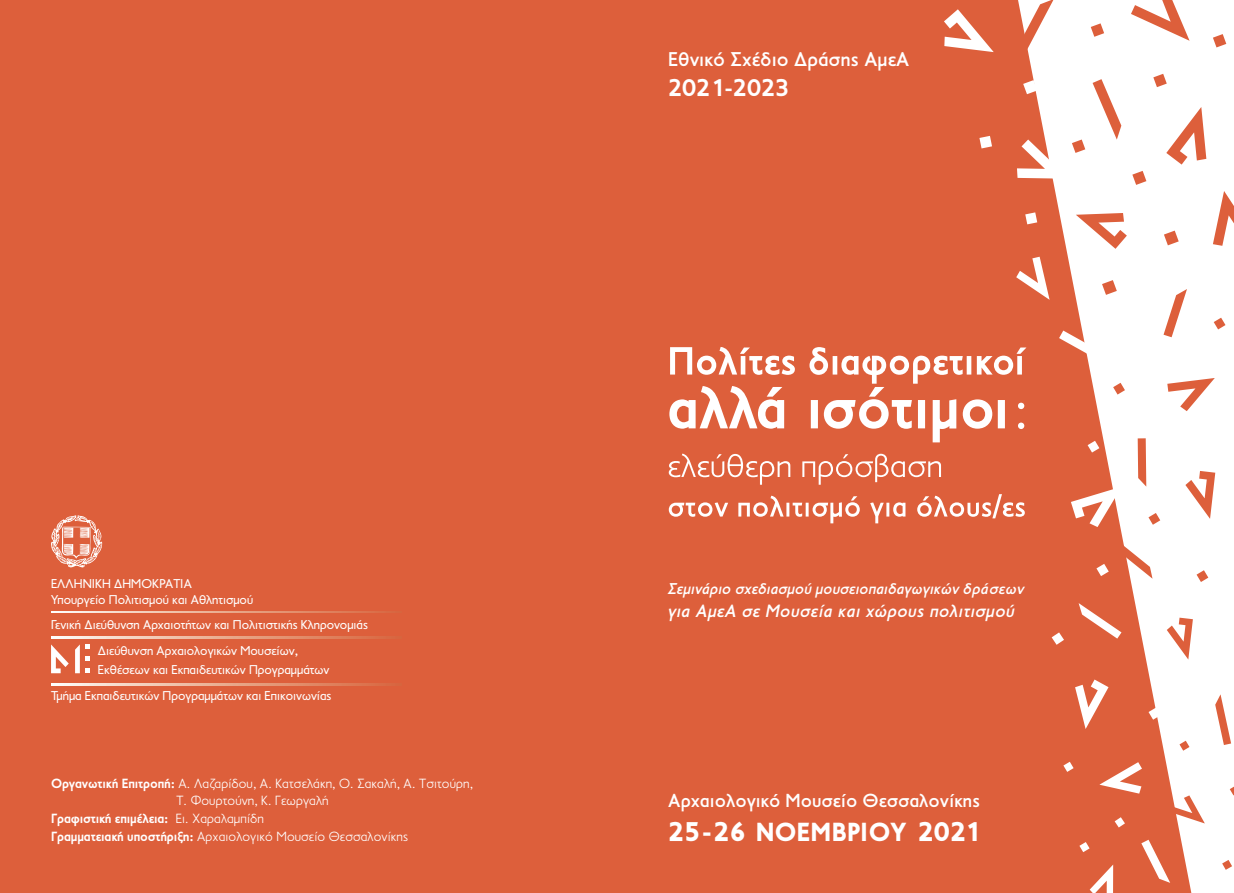
<style>
.page{position:relative;width:1234px;height:893px;background:#fff}
.page>*{position:absolute;margin:0;border:0;box-sizing:border-box;transform-origin:0 0}
.t1{font:900 27.3px "PF Transport";letter-spacing:.01em;color:#fff}
.t2{font:700 24.45px "PF Transport";color:#fff}
.t3{font:500 20.1px "PF Transport";color:#fff}
.t4{font:500 19.2px "PF Transport";color:#fff}
.t5{font:italic 500 18px "PF Transport";letter-spacing:.02em;color:#fff}
.t6{font:italic 500 15.9px "PF Transport";color:#fff}
.t7{font:300 13.5px/16.5px "PF Transport";letter-spacing:.01em;color:#fff}
.t8{font:700 13.5px "PF Transport";letter-spacing:-.01em;color:#fff}
.t9{font:12.9px "PF Transport";color:#fff}
.s1{font-weight:700}
.s2{font-weight:300}
.s3{font-size:26.4px}
</style>
<div class="page">
<div style="left:0;top:0;width:1190px;height:893px;background:#dd5f3b"></div>
<svg style="left:51px;top:515px;width:51px;height:52px;background:#e8947d"></svg>
<svg style="left:51px;top:644px;width:18px;height:29px"></svg>
<svg style="left:75px;top:644px;width:14px;height:29px"></svg>
<svg style="left:1058px;top:331px;width:45px;height:32px"></svg>
<svg style="left:1078px;top:603px;width:43px;height:36px"></svg>
<svg style="left:1215px;top:694px;width:15px;height:51px"></svg>
<svg style="left:1163px;top:289px;width:23px;height:48px"></svg>
<svg style="left:1137px;top:438px;width:8px;height:49px"></svg>
<svg style="left:1141px;top:840px;width:28px;height:43px"></svg>
<svg style="left:1165px;top:107px;width:40px;height:58px"></svg>
<svg style="left:943px;top:9px;width:50px;height:43px"></svg>
<svg style="left:1025px;top:212px;width:11px;height:12px"></svg>
<svg style="left:979px;top:136px;width:12px;height:12px"></svg>
<svg style="left:1022px;top:80px;width:15px;height:14px"></svg>
<svg style="left:1090px;top:23px;width:13px;height:14px"></svg>
<svg style="left:1152px;top:74px;width:14px;height:13px"></svg>
<svg style="left:1132px;top:171px;width:14px;height:14px"></svg>
<svg style="left:1163px;top:231px;width:15px;height:14px"></svg>
<svg style="left:1101px;top:280px;width:15px;height:15px"></svg>
<svg style="left:1016px;top:0;width:37px;height:54px"></svg>
<svg style="left:1092px;top:79px;width:29px;height:61px"></svg>
<svg style="left:1070px;top:487px;width:51px;height:40px"></svg>
<svg style="left:1166px;top:618px;width:26px;height:42px"></svg>
<svg style="left:1185px;top:471px;width:29px;height:48px"></svg>
<svg style="left:1074px;top:679px;width:34px;height:50px"></svg>
<svg style="left:1075px;top:213px;width:51px;height:36px"></svg>
<svg style="left:1130px;top:0;width:59px;height:41px"></svg>
<svg style="left:1087px;top:441px;width:12px;height:12px"></svg>
<svg style="left:1196px;top:570px;width:11px;height:12px"></svg>
<svg style="left:1148px;top:513px;width:11px;height:12px"></svg>
<svg style="left:1112px;top:383px;width:12px;height:12px"></svg>
<svg style="left:1213px;top:318px;width:12px;height:11px"></svg>
<svg style="left:1063px;top:762px;width:10px;height:10px"></svg>
<svg style="left:1079px;top:842px;width:10px;height:10px"></svg>
<svg style="left:1114px;top:817px;width:10px;height:10px"></svg>
<svg style="left:1222px;top:860px;width:9px;height:10px"></svg>
<svg style="left:1229px;top:787px;width:4px;height:8px"></svg>
<svg style="left:1179px;top:741px;width:10px;height:10px"></svg>
<svg style="left:1148px;top:707px;width:12px;height:13px"></svg>
<svg style="left:1051px;top:632px;width:12px;height:13px"></svg>
<svg style="left:1213px;top:191px;width:20px;height:55px"></svg>
<svg style="left:1015px;top:257px;width:34px;height:43px"></svg>
<svg style="left:1166px;top:378px;width:48px;height:33px"></svg>
<svg style="left:1099px;top:762px;width:42px;height:32px"></svg>
<svg style="left:1089px;top:864px;width:23px;height:29px"></svg>
<svg style="left:1170px;top:795px;width:34px;height:28px"></svg>
<svg style="left:1016px;top:140px;width:69px;height:39px"></svg>
<svg style="left:1096px;top:540px;width:56px;height:39px"></svg>
<svg style="left:668px;top:494px;width:356px;height:29px;background:#e38063"></svg>
<svg style="left:668px;top:454px;width:272px;height:31px;background:#e27a5c"></svg>
<svg style="left:669px;top:347px;width:357px;height:95px"></svg>
<svg style="left:1213px;top:34px;width:12px;height:13px"></svg>
<svg style="left:51px;top:636px;width:350px;height:2px"></svg>
<svg style="left:51px;top:611px;width:350px;height:2px"></svg>
<svg style="left:51px;top:684px;width:350px;height:1px"></svg>
<p class="t9" style="left:51px;top:576px;width:142px">ΕΛΛΗΝΙΚΗ ΔΗΜΟΚΡΑΤΙΑ</p>
<p class="t9" style="left:51px;top:592px;width:203px">Υπουργείο Πολιτισμού και Αθλητισμού</p>
<p class="t9" style="left:51px;top:618px;width:318px">Γενική Διεύθυνση Αρχαιοτήτων και Πολιτιστικής Κληρονομιάς</p>
<p class="t9" style="left:98px;top:643px;width:201px">Διεύθυνση Αρχαιολογικών Μουσείων,</p>
<p class="t9" style="left:98px;top:663px;width:233px">Εκθέσεων και Εκπαιδευτικών Προγραμμάτων</p>
<p class="t9" style="left:51px;top:688px;width:282px">Τμήμα Εκπαιδευτικών Προγραμμάτων και Επικοινωνίας</p>
<p class="t7" style="left:176px;top:776px;width:298px;text-indent:-125px"><span class="s1">Οργανωτική Επιτροπή:</span> A. Λαζαρίδου, Α. Κατσελάκη, Ο. Σακαλή, Α. Τσιτούρη,<br>Τ. Φουρτούνη, Κ. Γεωργαλή</p>
<p class="t8" style="left:51px;top:810px;width:214px">Γραφιστική επιμέλεια: <span class="s2">Ει. Χαραλαμπίδη</span></p>
<p class="t7" style="left:51px;top:828px;width:358px"><span class="s1">Γραμματειακή υποστήριξη:</span> Αρχαιολογικό Μουσείο Θεσσαλονίκης</p>
<p class="t3" style="left:668px;top:47px;width:243px">Εθνικό Σχέδιο Δράσης ΑμεΑ</p>
<p class="t2" style="left:668px;top:73px;width:123px">2021-2023</p>
<p class="t6" style="left:668px;top:580px;width:358px">Σεμινάριο σχεδιασμού μουσειοπαιδαγωγικών δράσεων</p>
<p class="t5" style="left:668px;top:600px;width:348px">για ΑμεΑ σε Μουσεία και χώρους πολιτισμού</p>
<p class="t4" style="left:668px;top:789px;width:313px">Αρχαιολογικό Μουσείο Θεσσαλονίκης</p>
<p class="t1" style="left:668px;top:816px;width:314px">25-26 <span class="s3">ΝΟΕΜΒΡΙΟΥ</span> 2021</p>
</div>
